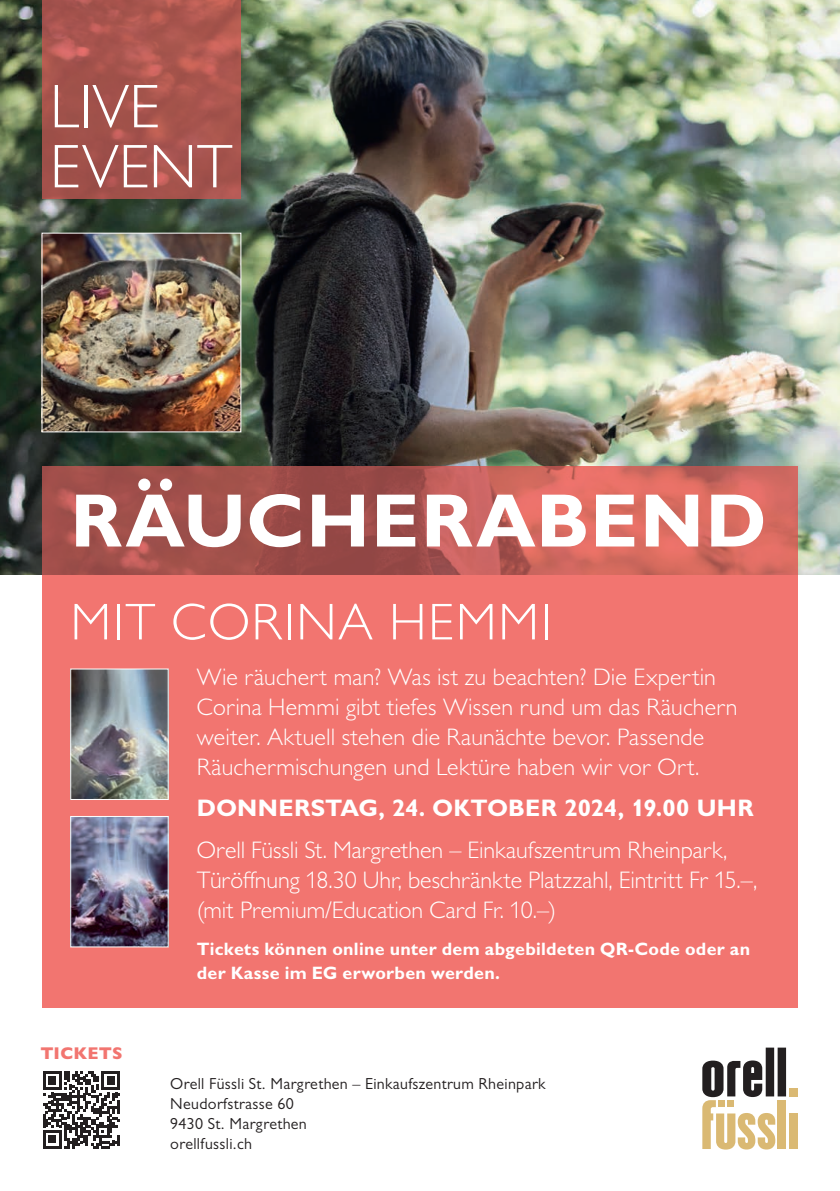
<style>
.page{position:relative;width:840px;height:1191px;background:#fff}
.page>*{position:absolute;margin:0;border:0;box-sizing:border-box;transform-origin:0 0}
.t1{font:700 76px "Gill Sans MT Pro";letter-spacing:.02em;color:#fff}
.t2{font:300 62px/60px "Gill Sans MT Pro";color:#fff}
.t3{font:300 52px "Gill Sans MT Pro";letter-spacing:.03em;color:#fff}
.t4{font:300 24px/30px "Gill Sans MT Pro";letter-spacing:.005em;color:#fff}
.t5{font:700 24px "Gill Sans MT Pro";letter-spacing:.01em;color:#fff}
.t6{font:700 18px/24px "Gill Sans MT Pro";letter-spacing:.01em;color:#fff}
.t7{font:800 17.2px "Gill Sans MT Pro";letter-spacing:.01em;color:#f27570}
.t8{font:16px/20px "Gill Sans MT Pro";letter-spacing:.02em;color:#231f20}
</style>
<div class="page">
<div style="left:765px;top:1047px;width:8px;height:49px;background:#231f20"></div>
<div style="left:777px;top:1047px;width:8px;height:49px;background:#231f20"></div>
<div style="left:789px;top:1088px;width:8px;height:8px;background:#dab973"></div>
<div style="left:777px;top:1100px;width:8px;height:49px;background:#dab973"></div>
<div style="left:789px;top:1113px;width:8px;height:36px;background:#dab973"></div>
<svg style="left:702px;top:1060px;width:72px;height:89px"></svg>
<div style="left:726px;top:1100px;width:7px;height:7px;background:#dab973"></div>
<div style="left:717px;top:1100px;width:7px;height:7px;background:#dab973"></div>
<svg style="left:43px;top:1071px;width:77px;height:77px"></svg>
<img style="left:0;top:0;width:839px;height:575px">
<svg style="left:42px;top:0;width:199px;height:199px;background:#a8544e"></svg>
<img style="left:43px;top:235px;width:196px;height:195px">
<svg style="left:42px;top:466px;width:755px;height:541px;background:#e56f6a"></svg>
<img style="left:72px;top:670px;width:95px;height:128px">
<div style="left:70px;top:668px;width:99px;height:132px;border:1px solid #fff"></div>
<img style="left:72px;top:818px;width:95px;height:127px">
<div style="left:70px;top:816px;width:99px;height:131px;border:1px solid #fff"></div>
<h2 class="t2" style="left:50px;top:75px;width:184px">LIVE<br>EVENT</h2>
<h1 class="t1" style="left:70px;top:474px;width:697px">RÄUCHERABEND</h1>
<h3 class="t3" style="left:70px;top:590px;width:482px">MIT CORINA HEMMI</h3>
<p class="t7" style="left:40px;top:1043px;width:84px">TICKETS</p>
<p class="t4" style="left:197px;top:661px;width:542px">Wie räuchert man? Was ist zu beachten? Die Expertin Corina Hemmi gibt tiefes Wissen rund um das Räuchern weiter. Aktuell stehen die Raunächte bevor. Passende Räuchermischungen und Lektüre haben wir vor Ort.</p>
<p class="t5" style="left:197px;top:793px;width:558px">DONNERSTAG, 24. OKTOBER 2024, 19.00 UHR</p>
<p class="t4" style="left:197px;top:834px;width:561px">Orell Füssli St. Margrethen – Einkaufszentrum Rheinpark,<br>Türöffnung 18.30 Uhr, beschränkte Platzzahl, Eintritt Fr 15.–, (mit Premium/Education Card Fr. 10.–)</p>
<p class="t6" style="left:197px;top:936px;width:554px">Tickets können online unter dem abgebildeten QR-Code oder an der Kasse im EG erworben werden.</p>
<p class="t8" style="left:170px;top:1073px;width:376px">Orell Füssli St. Margrethen – Einkaufszentrum Rheinpark<br>Neudorfstrasse 60<br>9430 St. Margrethen<br>orellfussli.ch</p>
</div>
